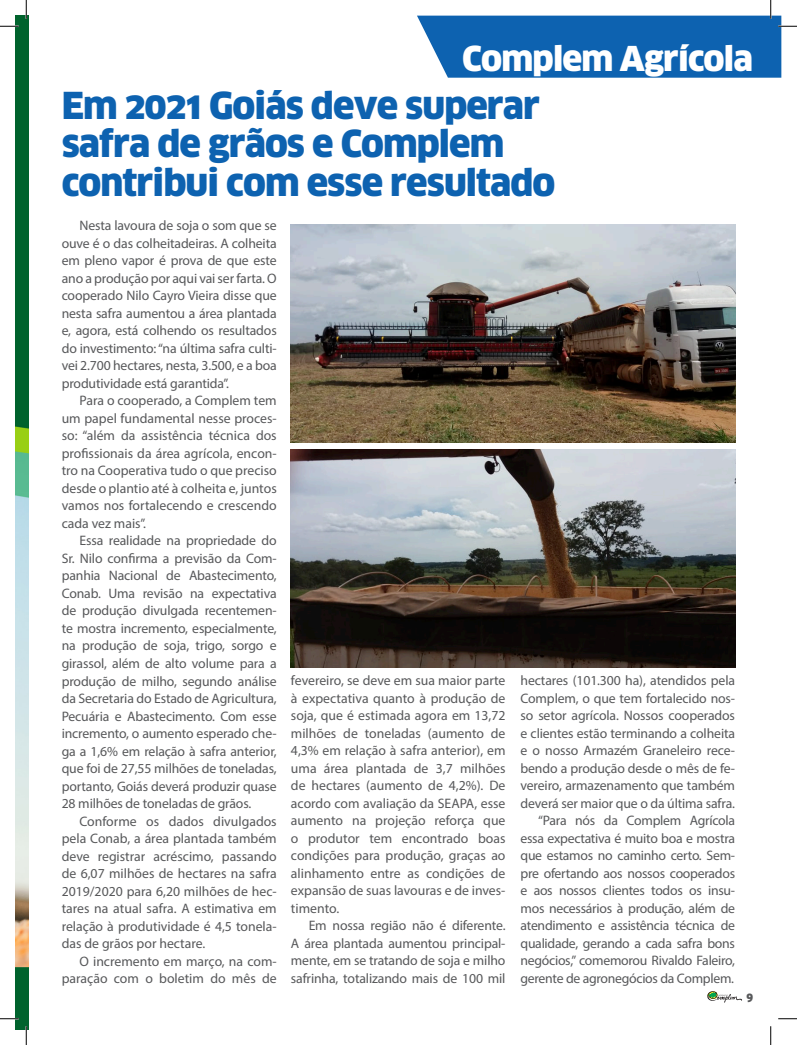
<style>
.page{position:relative;width:797px;height:1045px;background:#fff}
.page>*{position:absolute;margin:0;border:0;box-sizing:border-box;transform-origin:0 0}
.t1{font:900 36.25px/38.8px "Clan OSF";letter-spacing:-.025em;color:#0d62b0}
.t2{font:900 33.5px "Clan OSF";letter-spacing:-.025em;color:#fff}
.t3{font:13.75px/17.5px "Myriad Pro";letter-spacing:-.01em;color:#57585a;text-align:justify}
.t4{font:900 11.38px "Clan OSF";color:#57585a}
</style>
<div class="page">
<svg style="left:707px;top:991px;width:35px;height:12px"></svg>
<img style="left:16px;top:16px;width:12px;height:1013px">
<img style="left:291px;top:225px;width:444px;height:218px">
<img style="left:291px;top:449px;width:444px;height:218px">
<svg style="left:0;top:25px;width:19px;height:2px"></svg>
<svg style="left:0;top:1018px;width:19px;height:1px"></svg>
<svg style="left:778px;top:1018px;width:19px;height:1px"></svg>
<svg style="left:25px;top:0;width:2px;height:19px"></svg>
<svg style="left:25px;top:1026px;width:2px;height:19px"></svg>
<svg style="left:417px;top:0;width:380px;height:78px"></svg>
<svg style="left:770px;top:1026px;width:1px;height:19px"></svg>
<p class="t2" style="left:462px;top:40px;width:292px">Complem Agrícola</p>
<p class="t1" style="left:62px;top:86px;width:495px">Em 2021 Goiás deve superar safra de grãos e Complem contribui com esse resultado</p>
<p class="t3" style="left:62px;top:217px;width:216px;text-indent:18px">Nesta lavoura de soja o som que se ouve é o das colheitadeiras. A colheita em pleno vapor é prova de que este ano a produção por aqui vai ser farta. O cooperado Nilo Cayro Vieira disse que nesta safra aumentou a área plantada e, agora, está colhendo os resultados do investimento: “na última safra culti&shy;vei 2.700 hectares, nesta, 3.500, e a boa produtividade está garantida”.</p>
<p class="t3" style="left:62px;top:392px;width:216px;text-indent:18px">Para o cooperado, a Complem tem um papel fundamental nesse proces&shy;so: “além da assistência técnica dos profissionais da área agrícola, encon&shy;tro na Cooperativa tudo o que preciso desde o plantio até à colheita e, juntos vamos nos fortalecendo e crescendo cada vez mais”.</p>
<p class="t3" style="left:62px;top:532px;width:216px;text-indent:18px">Essa realidade na propriedade do Sr. Nilo confirma a previsão da Com&shy;panhia Nacional de Abastecimento, Conab. Uma revisão na expectativa de produção divulgada recentemen&shy;te mostra incremento, especialmente, na produção de soja, trigo, sorgo e girassol, além de alto volume para a produção de milho, segundo análise da Secretaria do Estado de Agricultura, Pecuária e Abastecimento. Com esse incremento, o aumento esperado che&shy;ga a 1,6% em relação à safra anterior, que foi de 27,55 milhões de toneladas, portanto, Goiás deverá produzir quase 28 milhões de toneladas de grãos.</p>
<p class="t3" style="left:62px;top:812px;width:216px;text-indent:18px">Conforme os dados divulgados pela Conab, a área plantada também deve registrar acréscimo, passando de 6,07 milhões de hectares na safra 2019/2020 para 6,20 milhões de hec&shy;tares na atual safra. A estimativa em relação à produtividade é 4,5 tonela&shy;das de grãos por hectare.</p>
<p class="t3" style="left:62px;top:952px;width:216px;text-align:right">O incremento em março, na com&shy;paração com o boletim do mês de</p>
<p class="t3" style="left:291px;top:671px;width:216px">fevereiro, se deve em sua maior parte à expectativa quanto à produção de soja, que é estimada agora em 13,72 milhões de toneladas (aumento de 4,3% em relação à safra anterior), em uma área plantada de 3,7 milhões de hectares (aumento de 4,2%). De acordo com avaliação da SEAPA, esse aumento na projeção reforça que o produtor tem encontrado boas condições para produção, graças ao alinhamento entre as condições de expansão de suas lavouras e de inves&shy;timento.</p>
<p class="t3" style="left:291px;top:916px;width:216px;text-indent:18px">Em nossa região não é diferente.<br>A área plantada aumentou principal&shy;mente, em se tratando de soja e milho safrinha, totalizando mais de 100 mil</p>
<p class="t3" style="left:520px;top:671px;width:216px;text-align:right">hectares (101.300 ha), atendidos pela Complem, o que tem fortalecido nos&shy;so setor agrícola. Nossos cooperados e clientes estão terminando a colheita e o nosso Armazém Graneleiro rece&shy;bendo a produção desde o mês de fe&shy;vereiro, armazenamento que também deverá ser maior que o da última safra. “Para nós da Complem Agrícola essa expectativa é muito boa e mostra que estamos no caminho certo. Sem&shy;pre ofertando aos nossos cooperados e aos nossos clientes todos os insu&shy;mos necessários à produção, além de atendimento e assistência técnica de qualidade, gerando a cada safra bons negócios,” comemorou Rivaldo Faleiro, gerente de agronegócios da Complem.</p>
<p class="t4" style="left:746px;top:990px;width:8px">9</p>
</div>
